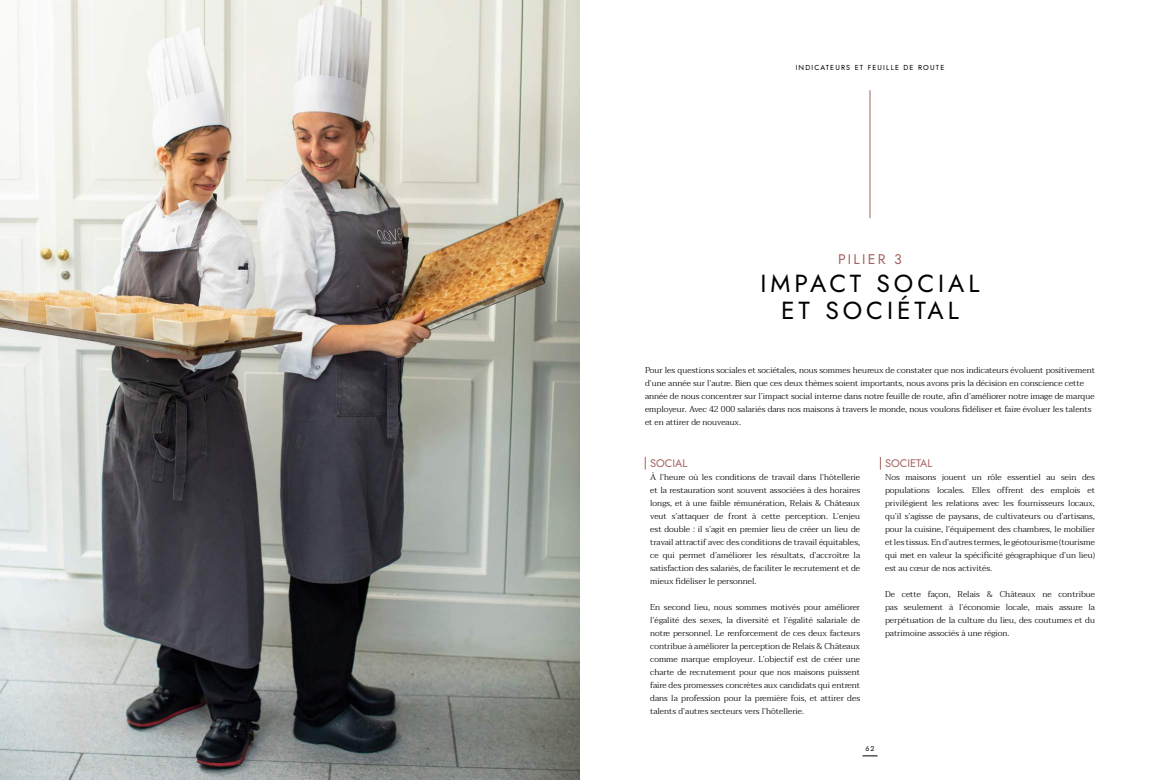
<style>
.page{position:relative;width:1160px;height:780px;background:#fff}
.page>*{position:absolute;margin:0;border:0;box-sizing:border-box;transform-origin:0 0}
.t1{font:24.7px/27.6px "Jost";letter-spacing:.16em;color:#000;text-align:center}
.t2{font:14px "Jost";letter-spacing:.16em;color:#a4635e}
.t3{font:11px "Jost";color:#a4635e}
.t4{font:300 8.5px/13px "Taviraj";color:#000;text-align:justify}
.t5{font:7.2px "Jost";letter-spacing:.16em;color:#000}
.t6{font:7px "Jost";color:#000}
</style>
<div class="page">
<svg style="left:862px;top:756px;width:16px;height:1px"></svg>
<hr style="left:870px;top:90px;width:1px;height:128px;background:#a4635e">
<svg style="left:645px;top:457px;width:1px;height:13px"></svg>
<svg style="left:880px;top:457px;width:1px;height:13px"></svg>
<img style="left:0;top:0;width:580px;height:780px">
<p class="t5" style="left:796px;top:63px;width:150px">INDICATEURS ET FEUILLE DE ROUTE</p>
<h2 class="t2" style="left:838px;top:250px;width:65px">PILIER 3</h2>
<h1 class="t1" style="left:760px;top:269px;width:221px">IMPACT SOCIAL<br>ET SOCIÉTAL</h1>
<p class="t4" style="left:645px;top:364px;width:452px;text-align:left">Pour les questions sociales et sociétales, nous sommes heureux de constater que nos indicateurs évoluent positivement d’une année sur l’autre. Bien que ces deux thèmes soient importants, nous avons pris la décision en conscience cette année de nous concentrer sur l’impact social interne dans notre feuille de route, afin d’améliorer notre image de marque employeur. Avec 42 000 salariés dans nos maisons à travers le monde, nous voulons fidéliser et faire évoluer les talents et en attirer de nouveaux.</p>
<p class="t3" style="left:650px;top:456px;width:39px">SOCIAL</p>
<p class="t4" style="left:650px;top:471px;width:211px">À l’heure où les conditions de travail dans l’hôtellerie et la restauration sont souvent associées à des horaires longs, et à une faible rémunération, Relais &amp; Châteaux veut s’attaquer de front à cette perception. L’enjeu est double : il s’agit en premier lieu de créer un lieu de travail attractif avec des conditions de travail équitables, ce qui permet d’améliorer les résultats, d’accroître la satisfaction des salariés, de faciliter le recrutement et de mieux fidéliser le personnel.</p>
<p class="t4" style="left:650px;top:601px;width:211px">En second lieu, nous sommes motivés pour améliorer l’égalité des sexes, la diversité et l’égalité salariale de notre personnel. Le renforcement de ces deux facteurs contribue à améliorer la perception de Relais &amp; Châteaux comme marque employeur. L’objectif est de créer une charte de recrutement pour que nos maisons puissent faire des promesses concrètes aux candidats qui entrent dans la profession pour la première fois, et attirer des talents d’autres secteurs vers l’hôtellerie.</p>
<p class="t3" style="left:885px;top:456px;width:49px">SOCIETAL</p>
<p class="t4" style="left:885px;top:471px;width:211px">Nos maisons jouent un rôle essentiel au sein des populations locales. Elles offrent des emplois et privilégient les relations avec les fournisseurs locaux, qu’il s’agisse de paysans, de cultivateurs ou d’artisans, pour la cuisine, l’équipement des chambres, le mobilier et les tissus. En d’autres termes, le géotourisme (tourisme qui met en valeur la spécificité géographique d’un lieu) est au cœur de nos activités.</p>
<p class="t4" style="left:885px;top:588px;width:211px">De cette façon, Relais &amp; Châteaux ne contribue pas seulement à l’économie locale, mais assure la perpétuation de la culture du lieu, des coutumes et du patrimoine associés à une région.</p>
<p class="t6" style="left:865px;top:744px;width:11px">62</p>
</div>
